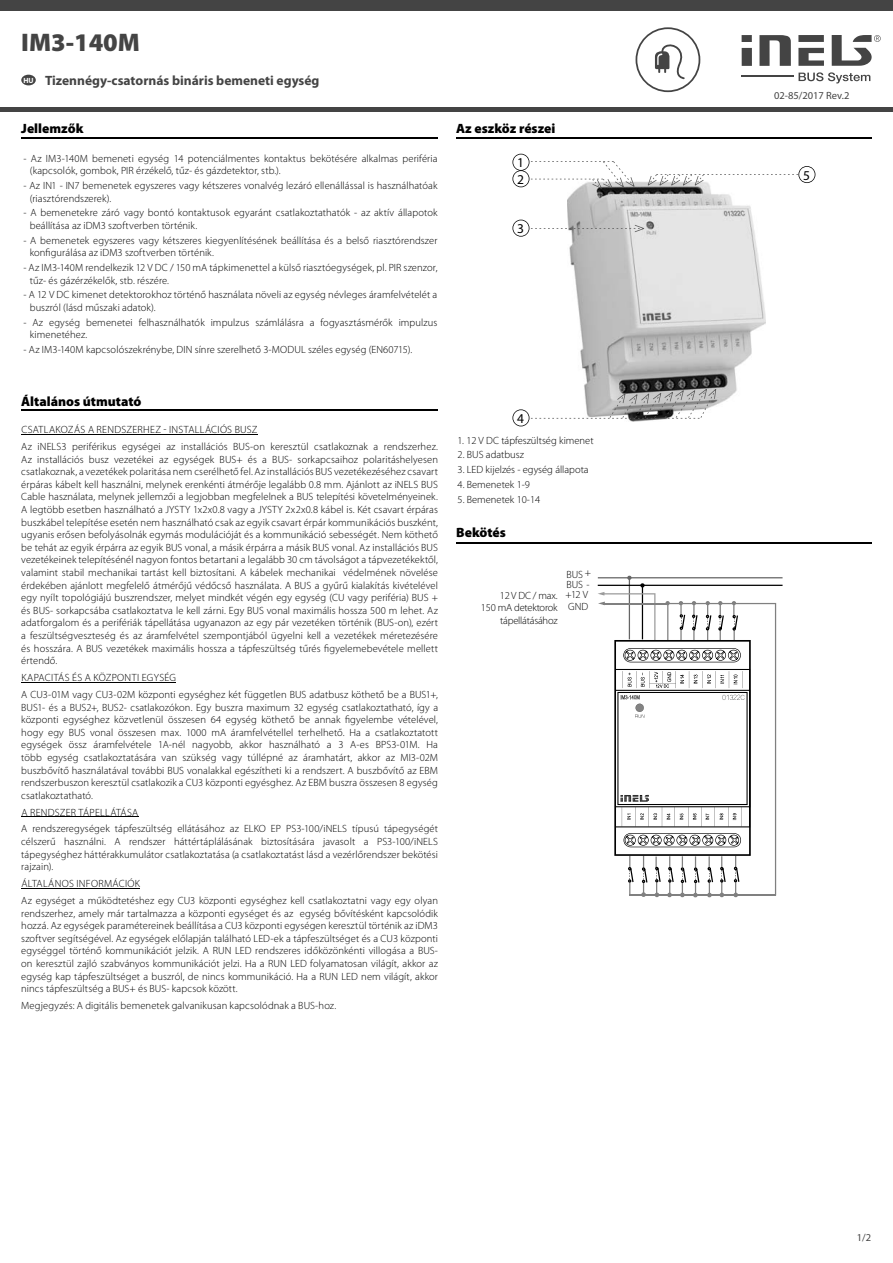
<style>
.page{position:relative;width:893px;height:1263px;background:#fff}
.page>*{position:absolute;margin:0;border:0;box-sizing:border-box;transform-origin:0 0}
.t1{font:900 25.5px "Myriad Pro";color:#444}
.t2{font:900 13.5px "Myriad Pro";color:#000}
.t3{font:700 13.5px "Myriad Pro";color:#444}
.t4{font:13.5px/16.6px "Myriad Pro";color:#000}
.t5{font:300 10.5px/12.6px "Myriad Pro";letter-spacing:.01em;color:#000}
.t6{font:300 10.5px/12.6px "Myriad Pro";letter-spacing:-.02em;color:#000;text-align:right}
.t7{font:10.5px "Myriad Pro";color:#444}
</style>
<div class="page">
<div style="left:0;top:0;width:893px;height:11px;background:#444"></div>
<hr style="left:0;top:108px;width:893px;height:4px;background:#444">
<div style="left:21px;top:75px;width:15px;height:10px;background:#444;border-radius:50%"></div>
<div style="left:742px;top:48px;width:10px;height:18px;background:#444"></div>
<svg style="left:759px;top:35px;width:32px;height:31px"></svg>
<svg style="left:798px;top:48px;width:26px;height:18px"></svg>
<div style="left:798px;top:35px;width:26px;height:7px;background:#444"></div>
<div style="left:742px;top:35px;width:10px;height:7px;background:#444"></div>
<svg style="left:832px;top:35px;width:49px;height:31px"></svg>
<hr style="left:742px;top:76px;width:52px;height:1px;background:#444">
<svg style="left:799px;top:72px;width:71px;height:11px"></svg>
<svg style="left:635px;top:27px;width:65px;height:65px"></svg>
<hr style="left:21px;top:137px;width:416px;height:2px;background:#000">
<hr style="left:21px;top:410px;width:416px;height:1px;background:#000">
<hr style="left:456px;top:542px;width:416px;height:1px;background:#000">
<hr style="left:456px;top:137px;width:416px;height:2px;background:#000">
<img style="left:567px;top:182px;width:198px;height:223px">
<svg style="left:512px;top:154px;width:122px;height:35px"></svg>
<svg style="left:512px;top:220px;width:132px;height:17px"></svg>
<svg style="left:648px;top:166px;width:167px;height:19px"></svg>
<svg style="left:512px;top:389px;width:204px;height:37px"></svg>
<svg style="left:598px;top:576px;width:184px;height:321px"></svg>
<hr style="left:21px;top:434px;width:237px;height:1px;background:#000">
<hr style="left:21px;top:682px;width:155px;height:1px;background:#000">
<hr style="left:21px;top:816px;width:118px;height:1px;background:#000">
<hr style="left:21px;top:888px;width:119px;height:1px;background:#000">
<h1 class="t1" style="left:21px;top:33px;width:120px">IM3-140M</h1>
<p class="t3" style="left:23px;top:75px;width:297px"><sup>HU</sup> Tizennégy-csatornás bináris bemeneti egység</p>
<p class="t2" style="left:21px;top:124px;width:64px">Jellemzők</p>
<p class="t5" style="left:30px;top:153px;width:409px;text-indent:-6px">- Az IM3-140M bemeneti egység 14 potenciálmentes kontaktus bekötésére alkalmas periféria (kapcsolók, gombok, PIR érzékelő, tűz- és gázdetektor, stb.).</p>
<p class="t5" style="left:30px;top:180px;width:409px;text-indent:-6px">- Az IN1 - IN7 bemenetek egyszeres vagy kétszeres vonalvég lezáró ellenállással is használhatóak (riasztórendszerek).</p>
<p class="t5" style="left:30px;top:207px;width:409px;text-indent:-6px">- A bemenetekre záró vagy bontó kontaktusok egyaránt csatlakoztathatók - az aktív állapotok beállítása az iDM3 szoftverben történik.</p>
<p class="t5" style="left:30px;top:235px;width:409px;text-indent:-6px">- A bemenetek egyszeres vagy kétszeres kiegyenlítésének beállítása és a belső riasztórendszer konfigurálása az iDM3 szoftverben történik.</p>
<p class="t5" style="left:30px;top:262px;width:409px;text-indent:-6px">- Az IM3-140M rendelkezik 12 V DC / 150 mA tápkimenettel a külső riasztóegységek, pl. PIR szenzor, tűz- és gázérzékelők, stb. részére.</p>
<p class="t5" style="left:30px;top:289px;width:409px;text-indent:-6px">- A 12 V DC kimenet detektorokhoz történő használata növeli az egység névleges áramfelvételét a buszról (lásd műszaki adatok).</p>
<p class="t5" style="left:30px;top:317px;width:409px;text-indent:-6px">- Az egység bemenetei felhasználhatók impulzus számlálásra a fogyasztásmérők impulzus kimenetéhez.</p>
<p class="t5" style="left:23px;top:344px;width:390px">- Az IM3-140M kapcsolószekrénybe, DIN sínre szerelhető 3-MODUL széles egység (EN60715).</p>
<p class="t2" style="left:21px;top:396px;width:122px">Általános útmutató</p>
<p class="t5" style="left:21px;top:422px;width:418px;line-height:16.8px">CSATLAKOZÁS A RENDSZERHEZ INSTALLÁCIÓS BUSZ<br>Az iNELS3 periférikus egységei az installációs BUS-on keresztül csatlakoznak a rendszerhez.</p>
<p class="t5" style="left:21px;top:454px;width:418px;text-align:justify">Az installációs busz vezetékei az egységek BUS+ és a BUS- sorkapcsaihoz polaritáshelyesen csatlakoznak, a vezetékek polaritása nem cserélhető fel. Az installációs BUS vezetékezéséhez csavart érpáras kábelt kell használni, melynek erenkénti átmérője legalább 0.8 mm. Ajánlott az iNELS BUS Cable használata, melynek jellemzői a legjobban megfelelnek a BUS telepítési követelményeinek.<br>A legtöbb esetben használható a JYSTY 1x2x0.8 vagy a JYSTY 2x2x0.8 kábel is. Két csavart érpáras buszkábel telepítése esetén nem használható csak az egyik csavart érpár kommunikációs buszként, ugyanis erősen befolyásolnák egymás modulációját és a kommunikáció sebességét. Nem köthető be tehát az egyik érpárra az egyik BUS vonal, a másik érpárra a másik BUS vonal. Az installációs BUS vezetékeinek telepítésénél nagyon fontos betartani a legalább 30 cm távolságot a tápvezetékektől, valamint stabil mechanikai tartást kell biztosítani. A kábelek mechanikai védelmének növelése érdekében ajánlott megfelelő átmérőjű védőcső használata. A BUS a gyűrű kialakítás kivételével egy nyílt topológiájú buszrendszer, melyet mindkét végén egy egység (CU vagy periféria) BUS + és BUS- sorkapcsába csatlakoztatva le kell zárni. Egy BUS vonal maximális hossza 500 m lehet. Az adatforgalom és a perifériák tápellátása ugyanazon az egy pár vezetéken történik (BUS-on), ezért a feszültségveszteség és az áramfelvétel szempontjából ügyelni kell a vezetékek méretezésére és hosszára. A BUS vezetékek maximális hossza a tápfeszültség tűrés figyelemebevétele mellett értendő.</p>
<p class="t5" style="left:21px;top:670px;width:418px;line-height:16.8px">KAPACITÁS ÉS A KÖZPONTI EGYSÉG<br>A CU3-01M vagy CU3-02M központi egységhez két független BUS adatbusz köthető be a BUS1+,</p>
<p class="t5" style="left:21px;top:702px;width:418px;text-align:justify">BUS1- és a BUS2+, BUS2- csatlakozókon. Egy buszra maximum 32 egység csatlakoztatható, így a központi egységhez közvetlenül összesen 64 egység köthető be annak figyelembe vételével, hogy egy BUS vonal összesen max. 1000 mA áramfelvétellel terhelhető. Ha a csatlakoztatott egységek össz áramfelvétele 1A-nél nagyobb, akkor használható a 3 A-es BPS3-01M. Ha több egység csatlakoztatására van szükség vagy túllépné az áramhatárt, akkor az MI3-02M buszbővítő használatával további BUS vonalakkal egészítheti ki a rendszert. A buszbővítő az EBM rendszerbuszon keresztül csatlakozik a CU3 központi egyésghez. Az EBM buszra összesen 8 egység csatlakoztatható.</p>
<p class="t5" style="left:21px;top:805px;width:418px;line-height:16.8px">A RENDSZER TÁPELLÁTÁSA<br>A rendszeregységek tápfeszültség ellátásához az ELKO EP PS3-100/iNELS típusú tápegységét</p>
<p class="t5" style="left:21px;top:836px;width:418px;text-align:justify">célszerű használni. A rendszer háttértáplálásának biztosítására javasolt a PS3-100/iNELS tápegységhez háttérakkumulátor csatlakoztatása (a csatlakoztatást lásd a vezérlőrendszer bekötési rajzain).</p>
<p class="t5" style="left:21px;top:876px;width:418px;line-height:16.8px">ÁLTALÁNOS INFORMÁCIÓK<br>Az egységet a működtetéshez egy CU3 központi egységhez kell csatlakoztatni vagy egy olyan</p>
<p class="t5" style="left:21px;top:908px;width:418px;text-align:justify">rendszerhez, amely már tartalmazza a központi egységet és az egység bővítésként kapcsolódik hozzá. Az egységek paramétereinek beállítása a CU3 központi egységen keresztül történik az iDM3 szoftver segítségével. Az egységek előlapján található LED-ek a tápfeszültséget és a CU3 központi egységgel történő kommunikációt jelzik. A RUN LED rendszeres időközönkénti villogása a BUS&shy;on keresztül zajló szabványos kommunikációt jelzi. Ha a RUN LED folyamatosan világít, akkor az egység kap tápfeszültséget a buszról, de nincs kommunikáció. Ha a RUN LED nem világít, akkor nincs tápfeszültség a BUS+ és BUS- kapcsok között.</p>
<p class="t5" style="left:21px;top:1000px;width:316px">Megjegyzés: A digitális bemenetek galvanikusan kapcsolódnak a BUS-hoz.</p>
<p class="t2" style="left:456px;top:124px;width:101px">Az eszköz részei</p>
<p class="t4" style="left:517px;top:156px;width:8px">1<br>2</p>
<p class="t4" style="left:517px;top:222px;width:8px">3</p>
<p class="t4" style="left:517px;top:411px;width:8px">4</p>
<p class="t5" style="left:458px;top:435px;width:137px">1. 12 V DC tápfeszültség kimenet</p>
<p class="t5" style="left:458px;top:450px;width:68px">2. BUS adatbusz</p>
<p class="t5" style="left:458px;top:464px;width:133px">3. LED kijelzés - egység állapota</p>
<p class="t5" style="left:458px;top:479px;width:74px">4. Bemenetek 1-9</p>
<p class="t5" style="left:458px;top:494px;width:84px">5. Bemenetek 10-14</p>
<p class="t2" style="left:456px;top:528px;width:51px">Bekötés</p>
<p class="t6" style="left:481px;top:590px;width:78px">12 V DC / max.<br>150 mA detektorok tápellátásához</p>
<p class="t5" style="left:566px;top:568px;width:26px;line-height:12px;text-align:right">+<br>BUS -</p>
<p class="t5" style="left:566px;top:565px;width:24px;line-height:20.4px">BUS +12 V</p>
<p class="t5" style="left:568px;top:601px;width:22px">GND</p>
<p class="t7" style="left:774px;top:91px;width:77px">02-85/2017 Rev.2</p>
<p class="t4" style="left:803px;top:168px;width:8px">5</p>
<p class="t7" style="left:857px;top:1233px;width:16px">1/2</p>
</div>
